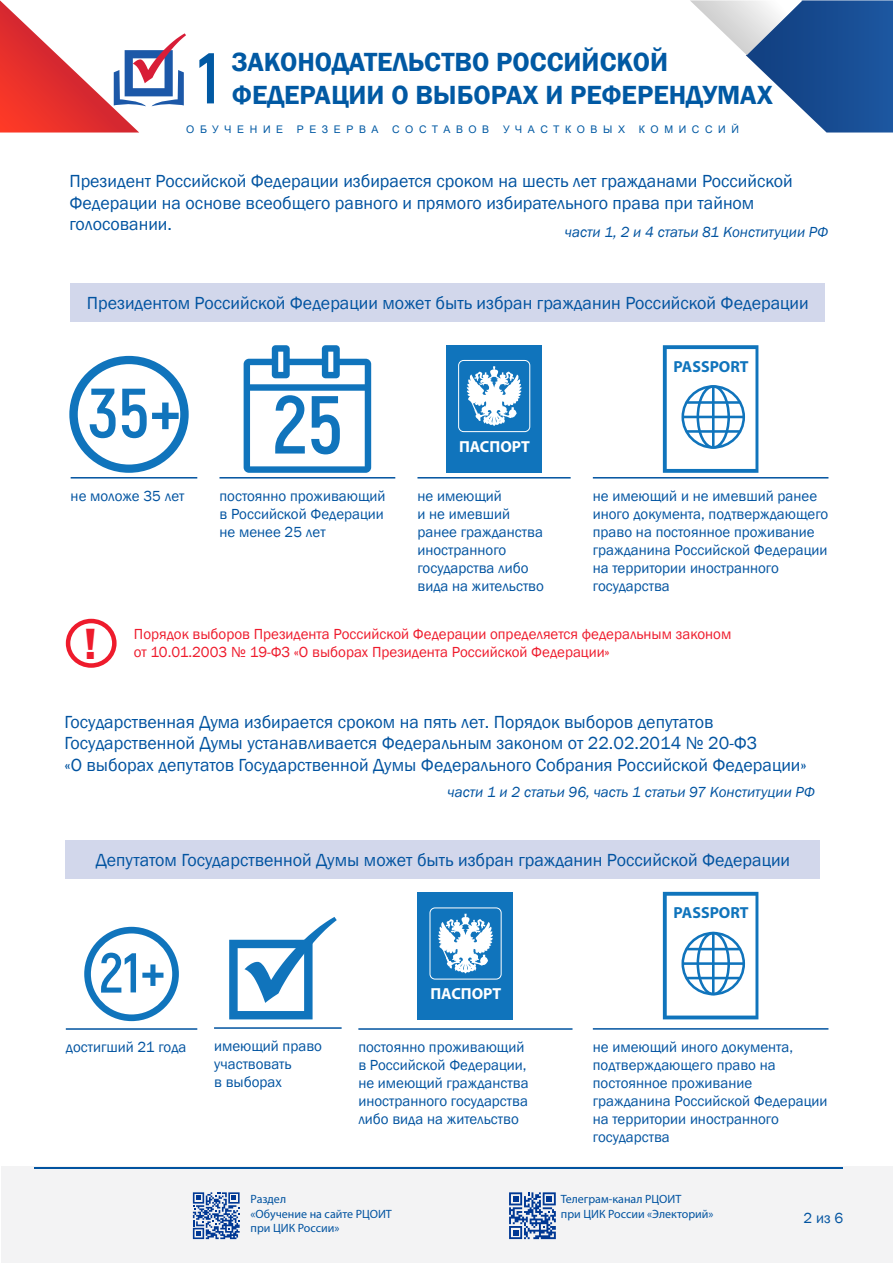
<style>
.page{position:relative;width:893px;height:1263px;background:#fff}
.page>*{position:absolute;margin:0;border:0;box-sizing:border-box;transform-origin:0 0}
.t1{font:700 82.05px "Akrobat";color:#1074bc}
.t2{font:700 72px "Akrobat";color:#0159a3}
.t3{font:700 69.6px "Akrobat";color:#1074bc}
.t4{font:600 45px "Franklin Gothic";color:#ee1b2c}
.t5{font:600 27px "Franklin Gothic";color:#0159a3}
.текст{font:18px/21.6px "Franklin Gothic";color:#0153a0}
.текст_по_центру{font:18px "Franklin Gothic";color:#0153a0}
.t6{font:700 16.05px "Myriad Pro";color:#1074bc}
.t7{font:700 16.05px "Myriad Pro";color:#fff}
.пояснение{font:15px/18px "Franklin Gothic";color:#0153a0}
.текст__копия{font:15px "Franklin Gothic";color:#ee1b2c}
.часть_статья{font:italic 15px "Franklin Gothic";color:#0153a0}
.t8{font:12px/14.4px "Myriad Pro";color:#0153a0}
.t9{font:10.5px "Arial";letter-spacing:.535em;color:#0159a3}
.t10{font:10.5px "Arial";letter-spacing:.515em;color:#0159a3}
</style>
<div class="page">
<svg style="left:0;top:0;width:186px;height:133px"></svg>
<svg style="left:690px;top:0;width:203px;height:133px"></svg>
<div style="left:2px;top:1167px;width:891px;height:96px;background:#f3f3f4"></div>
<hr style="left:34px;top:1167px;width:809px;height:1px;background:#0153a0">
<svg style="left:193px;top:1192px;width:47px;height:47px"></svg>
<svg style="left:509px;top:1192px;width:47px;height:47px"></svg>
<div style="left:66px;top:619px;width:51px;height:49px;border:4px solid #ee1b2c;border-radius:50%"></div>
<svg style="left:69px;top:356px;width:120px;height:117px"></svg>
<svg style="left:244px;top:345px;width:127px;height:128px"></svg>
<div style="left:246px;top:384px;width:121px;height:7px;background:#1074bc"></div>
<div style="left:446px;top:345px;width:96px;height:128px;background:#1074bc"></div>
<svg style="left:467px;top:366px;width:55px;height:60px"></svg>
<div style="left:458px;top:360px;width:72px;height:72px;border:1px solid #fff;border-radius:5px"></div>
<svg style="left:663px;top:345px;width:95px;height:128px"></svg>
<div style="left:681px;top:385px;width:64px;height:64px;border:3px solid #1074bc;border-radius:50%"></div>
<div style="left:697px;top:385px;width:33px;height:64px;border:3px solid #1074bc;border-radius:50%"></div>
<hr style="left:682px;top:416px;width:62px;height:2px;background:#1074bc">
<hr style="left:686px;top:401px;width:54px;height:3px;background:#1074bc">
<hr style="left:686px;top:430px;width:54px;height:3px;background:#1074bc">
<hr style="left:712px;top:386px;width:3px;height:62px;background:#1074bc">
<hr style="left:71px;top:477px;width:126px;height:1px;background:#0153a0">
<hr style="left:219px;top:477px;width:176px;height:1px;background:#0153a0">
<div style="left:71px;top:284px;width:754px;height:38px;background:#d2d7eb"></div>
<hr style="left:417px;top:477px;width:154px;height:1px;background:#0153a0">
<hr style="left:593px;top:477px;width:235px;height:1px;background:#0153a0">
<svg style="left:84px;top:927px;width:95px;height:94px"></svg>
<svg style="left:229px;top:917px;width:108px;height:102px"></svg>
<div style="left:418px;top:893px;width:95px;height:127px;background:#1074bc"></div>
<svg style="left:438px;top:914px;width:55px;height:59px"></svg>
<div style="left:430px;top:907px;width:71px;height:72px;border:1px solid #fff;border-radius:5px"></div>
<svg style="left:663px;top:892px;width:95px;height:127px"></svg>
<div style="left:681px;top:932px;width:64px;height:63px;border:3px solid #1074bc;border-radius:50%"></div>
<div style="left:697px;top:932px;width:33px;height:63px;border:3px solid #1074bc;border-radius:50%"></div>
<hr style="left:682px;top:962px;width:62px;height:3px;background:#1074bc">
<hr style="left:686px;top:948px;width:54px;height:2px;background:#1074bc">
<hr style="left:686px;top:977px;width:54px;height:2px;background:#1074bc">
<hr style="left:712px;top:933px;width:3px;height:61px;background:#1074bc">
<hr style="left:66px;top:1028px;width:131px;height:2px;background:#0153a0">
<hr style="left:214px;top:1027px;width:128px;height:2px;background:#0153a0">
<div style="left:66px;top:840px;width:754px;height:38px;background:#d2d7eb"></div>
<hr style="left:358px;top:1028px;width:214px;height:2px;background:#0153a0">
<hr style="left:593px;top:1028px;width:235px;height:2px;background:#0153a0">
<h3 class="t5" style="left:232px;top:46px;width:438px">ЗАКОНОДАТЕЛЬСТВО РОССИЙСКОЙ</h3>
<h2 class="t2" style="left:198px;top:34px;width:23px">1</h2>
<h3 class="t5" style="left:232px;top:78px;width:543px">ФЕДЕРАЦИИ О ВЫБОРАХ И РЕФЕРЕНДУМАХ</h3>
<p class="t9" style="left:186px;top:122px;width:98px">ОБУЧЕНИЕ</p>
<p class="t9" style="left:297px;top:122px;width:83px">РЕЗЕРВА</p>
<p class="t10" style="left:392px;top:122px;width:98px">СОСТАВОВ</p>
<p class="t9" style="left:503px;top:122px;width:124px">УЧАСТКОВЫХ</p>
<p class="t9" style="left:639px;top:122px;width:102px">КОМИССИЙ</p>
<p class="текст" style="left:69px;top:171px;width:725px">Президент Российской Федерации избирается сроком на шесть лет гражданами Российской<br>Федерации на основе всеобщего равного и прямого избирательного права при тайном голосовании.</p>
<p class="часть_статья" style="left:565px;top:222px;width:265px">части 1, 2 и 4 статьи 81 Конституции РФ</p>
<p class="текст_по_центру" style="left:87px;top:292px;width:723px">Президентом Российской Федерации может быть избран гражданин Российской Федерации</p>
<p class="t3" style="left:89px;top:370px;width:95px">35+</p>
<p class="t1" style="left:273px;top:374px;width:71px">25</p>
<p class="пояснение" style="left:71px;top:487px;width:115px">не моложе 35 лет</p>
<p class="пояснение" style="left:219px;top:487px;width:167px;text-align:justify">постоянно проживающий в Российской Федерации не менее 25 лет</p>
<p class="t7" style="left:459px;top:436px;width:72px">ПАСПОРТ</p>
<p class="t6" style="left:673px;top:356px;width:77px">PASSPORT</p>
<p class="пояснение" style="left:417px;top:487px;width:128px">не имеющий<br>и не имевший ранее гражданства иностранного государства либо вида на жительство</p>
<p class="пояснение" style="left:593px;top:487px;width:237px">не имеющий и не имевший ранее иного документа, подтверждающего право на постоянное проживание гражданина Российской Федерации на территории иностранного государства</p>
<p class="t4" style="left:84px;top:616px;width:15px">!</p>
<p class="текст__копия" style="left:134px;top:625px;width:599px">Порядок выборов Президента Российской Федерации определяется федеральным законом</p>
<p class="текст__копия" style="left:134px;top:643px;width:477px">от 10.01.2003 № 19-ФЗ «О выборах Президента Российской Федерации»</p>
<p class="текст" style="left:65px;top:711px;width:744px">Государственная Дума избирается сроком на пять лет. Порядок выборов депутатов<br>Государственной Думы устанавливается Федеральным законом от 22.02.2014 № 20-ФЗ<br>«О выборах депутатов Государственной Думы Федерального Собрания Российской Федерации»</p>
<p class="часть_статья" style="left:448px;top:783px;width:369px">части 1 и 2 статьи 96, часть 1 статьи 97 Конституции РФ</p>
<p class="текст_по_центру" style="left:96px;top:848px;width:696px">Депутатом Государственной Думы может быть избран гражданин Российской Федерации</p>
<p class="пояснение" style="left:66px;top:1038px;width:122px">достигший 21 года</p>
<p class="пояснение" style="left:214px;top:1037px;width:109px">имеющий право участвовать<br>в выборах</p>
<p class="t7" style="left:430px;top:983px;width:72px">ПАСПОРТ</p>
<p class="t6" style="left:673px;top:902px;width:77px">PASSPORT</p>
<p class="пояснение" style="left:358px;top:1038px;width:172px">постоянно проживающий в Российской Федерации, не имеющий гражданства иностранного государства либо вида на жительство</p>
<p class="пояснение" style="left:593px;top:1038px;width:236px">не имеющий иного документа, подтверждающего право на постоянное проживание гражданина Российской Федерации на территории иностранного государства</p>
<p class="t8" style="left:251px;top:1192px;width:143px">Раздел<br>«Обучение на сайте РЦОИТ при ЦИК России»</p>
<p class="t8" style="left:561px;top:1192px;width:154px">Телеграм-канал РЦОИТ<br>при ЦИК России «Электорий»</p>
<p class="пояснение" style="left:804px;top:1209px;width:41px">2 из 6</p>
</div>
